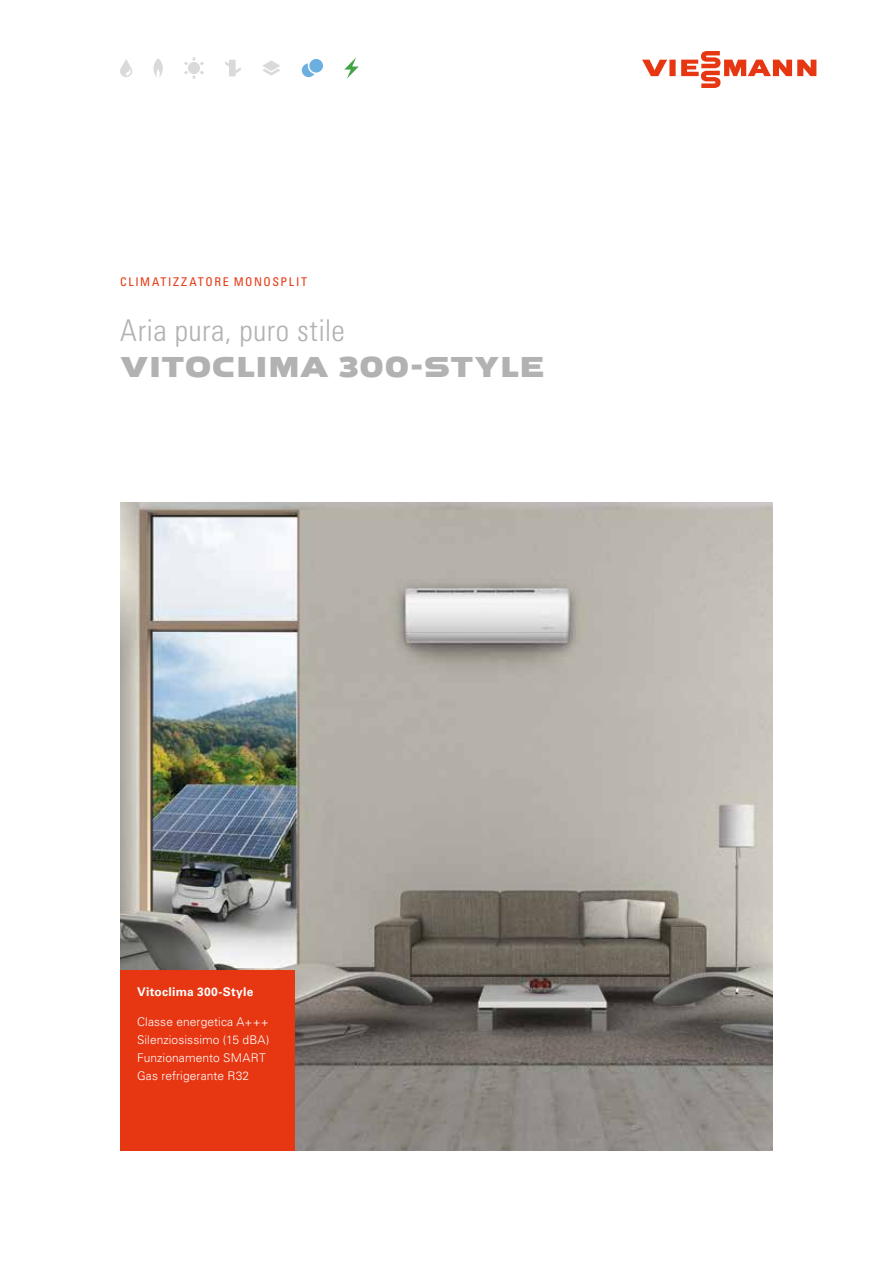
<style>
.page{position:relative;width:893px;height:1263px;background:#fff}
.page>*{position:absolute;margin:0;border:0;box-sizing:border-box;transform-origin:0 0}
.t1{font:30px "Univers LTCYR 47 Light Cond";letter-spacing:.015em;color:#b3b2b2}
.t2{font:700 30px "Viessmann";letter-spacing:.01em;color:#b3b2b2}
.t3{font:300 12px/18px "Univers LTCYR 45";letter-spacing:.01em;color:#fff}
.t4{font:condensed 12px "Univers LTCYR 57";letter-spacing:.135em;color:#e63612}
.t5{font:700 12px "Univers LTCYR 65";letter-spacing:.025em;color:#fff}
</style>
<div class="page">
<img style="left:120px;top:503px;width:653px;height:648px">
<div style="left:120px;top:971px;width:174px;height:180px;background:#e63612"></div>
<svg style="left:642px;top:51px;width:174px;height:37px"></svg>
<svg style="left:302px;top:59px;width:21px;height:18px"></svg>
<svg style="left:344px;top:57px;width:15px;height:22px"></svg>
<svg style="left:184px;top:57px;width:20px;height:22px"></svg>
<svg style="left:225px;top:60px;width:16px;height:16px"></svg>
<svg style="left:262px;top:60px;width:18px;height:16px"></svg>
<svg style="left:153px;top:58px;width:10px;height:19px"></svg>
<svg style="left:120px;top:59px;width:12px;height:18px"></svg>
<p class="t4" style="left:120px;top:274px;width:189px">CLIMATIZZATORE MONOSPLIT</p>
<h1 class="t1" style="left:120px;top:310px;width:226px">Aria pura, puro stile</h1>
<h1 class="t2" style="left:120px;top:346px;width:426px">VITOCLIMA 300-STYLE</h1>
<p class="t5" style="left:137px;top:984px;width:118px">Vitoclima 300-Style</p>
<p class="t3" style="left:137px;top:1013px;width:134px">Classe energetica A+++<br>Silenziosissimo (15 dBA)<br>Funzionamento SMART<br>Gas refrigerante R32</p>
</div>
